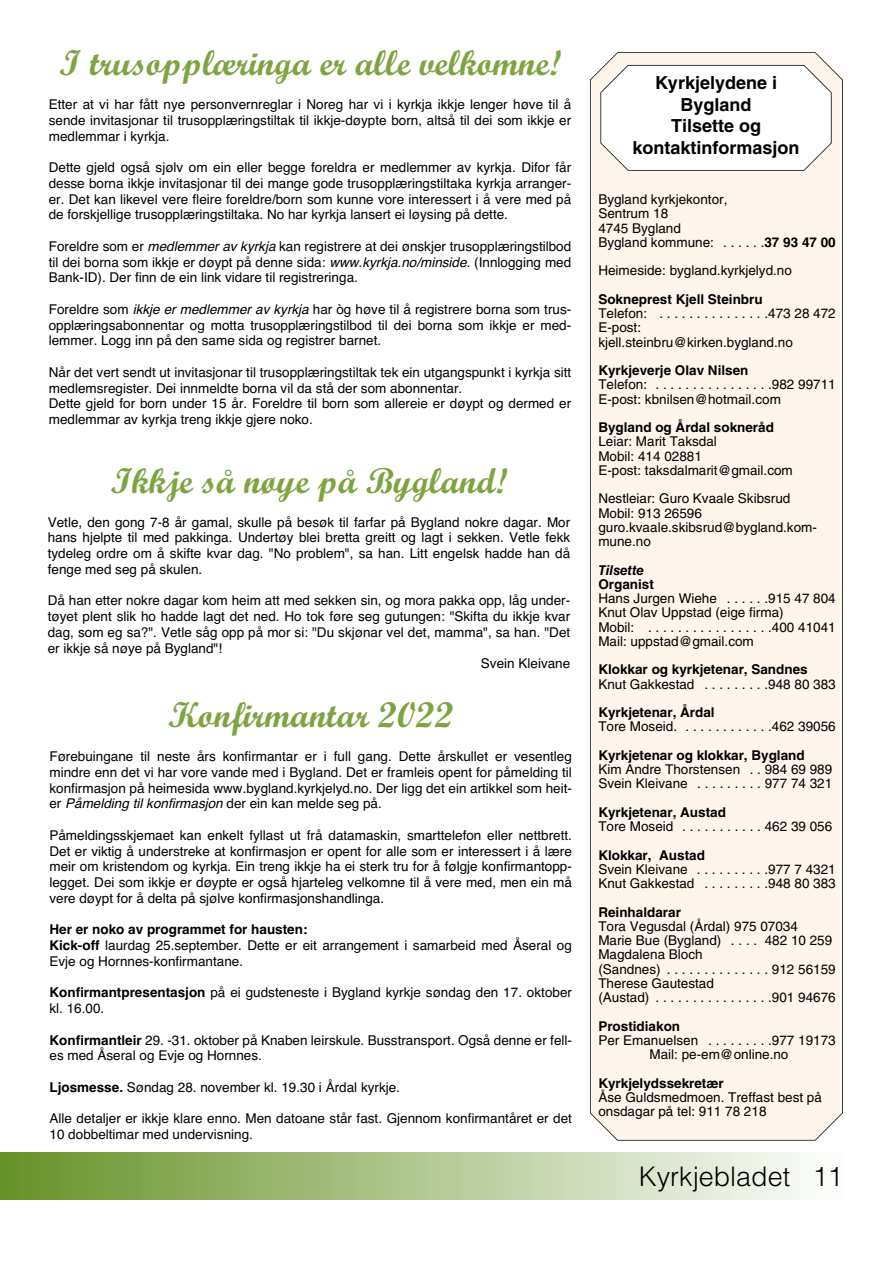
<style>
.page{position:relative;width:893px;height:1263px;background:#fff}
.page>*{position:absolute;margin:0;border:0;box-sizing:border-box;transform-origin:0 0}
.t1{font:700 36px "Script MT Std";color:#7ea441}
.t2{font:300 27px "Helvetica";color:#000}
.t3{font:700 18px/21.6px "Helvetica LT Std";color:#000;text-align:center}
.t4{font:13.5px/15.8px "Helvetica";color:#000;text-align:justify}
.t5{font:13.5px/14.2px "Helvetica LT Std";color:#000}
.t6{font:700 13.5px "Helvetica LT Std";color:#000}
.t7{font:italic 700 13.5px "Helvetica LT Std";color:#000}
.s1{font-style:italic}
.s2{font-weight:700}
</style>
<div class="page">
<div style="left:0;top:1152px;width:845px;height:47px;background:linear-gradient(to right,#679228,#fefefd)"></div>
<div style="left:590px;top:52px;width:253px;height:1088px;background:#fef5ec"></div>
<svg style="left:600px;top:65px;width:232px;height:106px"></svg>
<h1 class="t1" style="left:59px;top:50px;width:503px">I trusopplæringa er alle velkomne!</h1>
<p class="t4" style="left:49px;top:97px;width:524px">Etter at vi har fått nye personvernreglar i Noreg har vi i kyrkja ikkje lenger høve til å sende invitasjonar til trusopplæringstiltak til ikkje-døypte born, altså til dei som ikkje er medlemmar i kyrkja.</p>
<p class="t4" style="left:49px;top:160px;width:524px">Dette gjeld også sjølv om ein eller begge foreldra er medlemmer av kyrkja. Difor får desse borna ikkje invitasjonar til dei mange gode trusopplæringstiltaka kyrkja arranger&shy;er. Det kan likevel vere fleire foreldre/born som kunne vore interessert i å vere med på de forskjellige trusopplæringstiltaka. No har kyrkja lansert ei løysing på dette.</p>
<p class="t4" style="left:49px;top:238px;width:524px">Foreldre som er <span class="s1">medlemmer av kyrkja</span> kan registrere at dei ønskjer trusopplæringstilbod til dei borna som ikkje er døypt på denne sida: <span class="s1">www.kyrkja.no/minside</span>. (Innlogging med Bank-ID). Der finn de ein link vidare til registreringa.</p>
<p class="t4" style="left:49px;top:301px;width:524px">Foreldre som <span class="s1">ikkje er medlemmer av kyrkja</span> har òg høve til å registrere borna som trus&shy;opplæringsabonnentar og motta trusopplæringstilbod til dei borna som ikkje er med&shy;lemmer. Logg inn på den same sida og registrer barnet.</p>
<p class="t4" style="left:49px;top:364px;width:524px;text-align:left">Når det vert sendt ut invitasjonar til trusopplæringstiltak tek ein utgangspunkt i kyrkja sitt medlemsregister. Dei innmeldte borna vil da stå der som abonnentar.<br>Dette gjeld for born under 15 år. Foreldre til born som allereie er døypt og dermed er medlemmar av kyrkja treng ikkje gjere noko.</p>
<h1 class="t1" style="left:110px;top:468px;width:399px">Ikkje så nøye på Bygland!</h1>
<p class="t4" style="left:48px;top:514px;width:524px">Vetle, den gong 7-8 år gamal, skulle på besøk til farfar på Bygland nokre dagar. Mor hans hjelpte til med pakkinga. Undertøy blei bretta greitt og lagt i sekken. Vetle fekk tydeleg ordre om å skifte kvar dag. "No problem", sa han. Litt engelsk hadde han då fenge med seg på skulen.</p>
<p class="t4" style="left:48px;top:593px;width:524px">Då han etter nokre dagar kom heim att med sekken sin, og mora pakka opp, låg under-</p>
<p class="t4" style="left:48px;top:609px;width:524px">tøyet plent slik ho hadde lagt det ned. Ho tok føre seg gutungen: "Skifta du ikkje kvar</p>
<p class="t4" style="left:48px;top:624px;width:524px">dag, som eg sa?". Vetle såg opp på mor si: "Du skjønar vel det, mamma", sa han. "Det</p>
<p class="t4" style="left:48px;top:640px;width:176px">er ikkje så nøye på Bygland"!</p>
<p class="t4" style="left:481px;top:656px;width:91px">Svein Kleivane</p>
<h1 class="t1" style="left:168px;top:702px;width:286px">Konfirmantar 2022</h1>
<p class="t4" style="left:49px;top:748px;width:524px">Førebuingane til neste års konfirmantar er i full gang. Dette årskullet er vesentleg mindre enn det vi har vore vande med i Bygland. Det er framleis opent for påmelding til konfirmasjon på heimesida www.bygland.kyrkjelyd.no. Der ligg det ein artikkel som heit&shy;er <span class="s1">Påmelding til konfirmasjon</span> der ein kan melde seg på.</p>
<p class="t4" style="left:49px;top:827px;width:524px">Påmeldingsskjemaet kan enkelt fyllast ut frå datamaskin, smarttelefon eller nettbrett.<br>Det er viktig å understreke at konfirmasjon er opent for alle som er interessert i å lære meir om kristendom og kyrkja. Ein treng ikkje ha ei sterk tru for å følgje konfirmantopp&shy;legget. Dei som ikkje er døypte er også hjarteleg velkomne til å vere med, men ein må vere døypt for å delta på sjølve konfirmasjonshandlinga.</p>
<p class="t4" style="left:49px;top:922px;width:524px;text-align:left"><span class="s2">Her er noko av programmet for hausten:<br>Kick-off</span> laurdag 25.september. Dette er eit arrangement i samarbeid med Åseral og<br>Evje og Hornnes-konfirmantane.</p>
<p class="t4" style="left:49px;top:985px;width:524px"><span class="s2">Konfirmantpresentasjon</span> på ei gudsteneste i Bygland kyrkje søndag den 17. oktober kl. 16.00.</p>
<p class="t4" style="left:50px;top:1032px;width:524px"><span class="s2">Konfirmantleir</span> 29. -31. oktober på Knaben leirskule. Busstransport. Også denne er fell&shy;es med Åseral og Evje og Hornnes.</p>
<p class="t4" style="left:50px;top:1079px;width:352px"><span class="s2">Ljosmesse.</span> Søndag 28. november kl. 19.30 i Årdal kyrkje.</p>
<p class="t4" style="left:50px;top:1111px;width:524px">Alle detaljer er ikkje klare enno. Men datoane står fast. Gjennom konfirmantåret er det<br>10 dobbeltimar med undervisning.</p>
<h3 class="t3" style="left:632px;top:74px;width:169px">Kyrkjelydene i<br>Bygland<br>Tilsette og kontaktinformasjon</h3>
<p class="t5" style="left:598px;top:193px;width:239px">Bygland kyrkjekontor,<br>Sentrum 18<br>4745 Bygland<br>Bygland kommune: . . . . . .<span class="s2">37 93 47 00</span></p>
<p class="t5" style="left:598px;top:265px;width:195px">Heimeside: bygland.kyrkjelyd.no</p>
<p class="t6" style="left:598px;top:294px;width:166px">Sokneprest Kjell Steinbru</p>
<p class="t5" style="left:598px;top:307px;width:239px">Telefon: . . . . . . . . . . . . . . .473 28 472<br>E-post: kjell.steinbru@kirken.bygland.no</p>
<p class="t6" style="left:598px;top:365px;width:152px">Kyrkjeverje Olav Nilsen</p>
<p class="t5" style="left:598px;top:379px;width:239px">Telefon: . . . . . . . . . . . . . . . .982 99711<br>E-post: kbnilsen@hotmail.com</p>
<p class="t6" style="left:598px;top:422px;width:177px">Bygland og Årdal sokneråd</p>
<p class="t5" style="left:598px;top:436px;width:196px">Leiar: Marit Taksdal<br>Mobil: 414 02881<br>E-post: taksdalmarit@gmail.com</p>
<p class="t5" style="left:598px;top:493px;width:220px">Nestleiar: Guro Kvaale Skibsrud<br>Mobil: 913 26596 guro.kvaale.skibsrud@bygland.kom&shy;mune.no</p>
<p class="t7" style="left:598px;top:565px;width:47px">Tilsette</p>
<p class="t6" style="left:598px;top:579px;width:57px">Organist</p>
<p class="t5" style="left:598px;top:592px;width:239px">Hans Jurgen Wiehe . . . . . .915 47 804<br>Knut Olav Uppstad (eige firma)<br>Mobil: . . . . . . . . . . . . . . . . .400 41041<br>Mail: uppstad@gmail.com</p>
<p class="t6" style="left:598px;top:665px;width:211px">Klokkar og kyrkjetenar, Sandnes</p>
<p class="t5" style="left:598px;top:678px;width:239px">Knut Gakkestad . . . . . . . . .948 80 383</p>
<p class="t6" style="left:598px;top:707px;width:118px">Kyrkjetenar, Årdal</p>
<p class="t5" style="left:598px;top:721px;width:239px">Tore Moseid. . . . . . . . . . . . .462 39056</p>
<p class="t6" style="left:598px;top:750px;width:208px">Kyrkjetenar og klokkar, Bygland</p>
<p class="t5" style="left:598px;top:763px;width:235px">Kim Andre Thorstensen . . 984 69 989<br>Svein Kleivane . . . . . . . . . 977 74 321</p>
<p class="t6" style="left:598px;top:807px;width:129px">Kyrkjetenar, Austad</p>
<p class="t5" style="left:598px;top:820px;width:235px">Tore Moseid . . . . . . . . . . . 462 39 056</p>
<p class="t6" style="left:598px;top:850px;width:108px">Klokkar, Austad</p>
<p class="t5" style="left:598px;top:863px;width:239px">Svein Kleivane . . . . . . . . . .977 7 4321<br>Knut Gakkestad . . . . . . . . .948 80 383</p>
<p class="t6" style="left:598px;top:907px;width:84px">Reinhaldarar</p>
<p class="t5" style="left:598px;top:920px;width:239px">Tora Vegusdal (Årdal) 975 07034<br>Marie Bue (Bygland) . . . . 482 10 259<br>Magdalena Bloch<br>(Sandnes) . . . . . . . . . . . . . . 912 56159<br>Therese Gautestad<br>(Austad) . . . . . . . . . . . . . . . .901 94676</p>
<p class="t6" style="left:598px;top:1021px;width:83px">Prostidiakon</p>
<p class="t5" style="left:598px;top:1034px;width:239px;text-align:center">Per Emanuelsen . . . . . . . . .977 19173<br>Mail: pe-em@online.no</p>
<p class="t6" style="left:598px;top:1078px;width:127px">Kyrkjelydssekretær</p>
<p class="t5" style="left:598px;top:1091px;width:225px">Åse Guldsmedmoen. Treffast best på onsdagar på tel: 911 78 218</p>
<h2 class="t2" style="left:639px;top:1153px;width:206px">Kyrkjebladet 11</h2>
</div>
